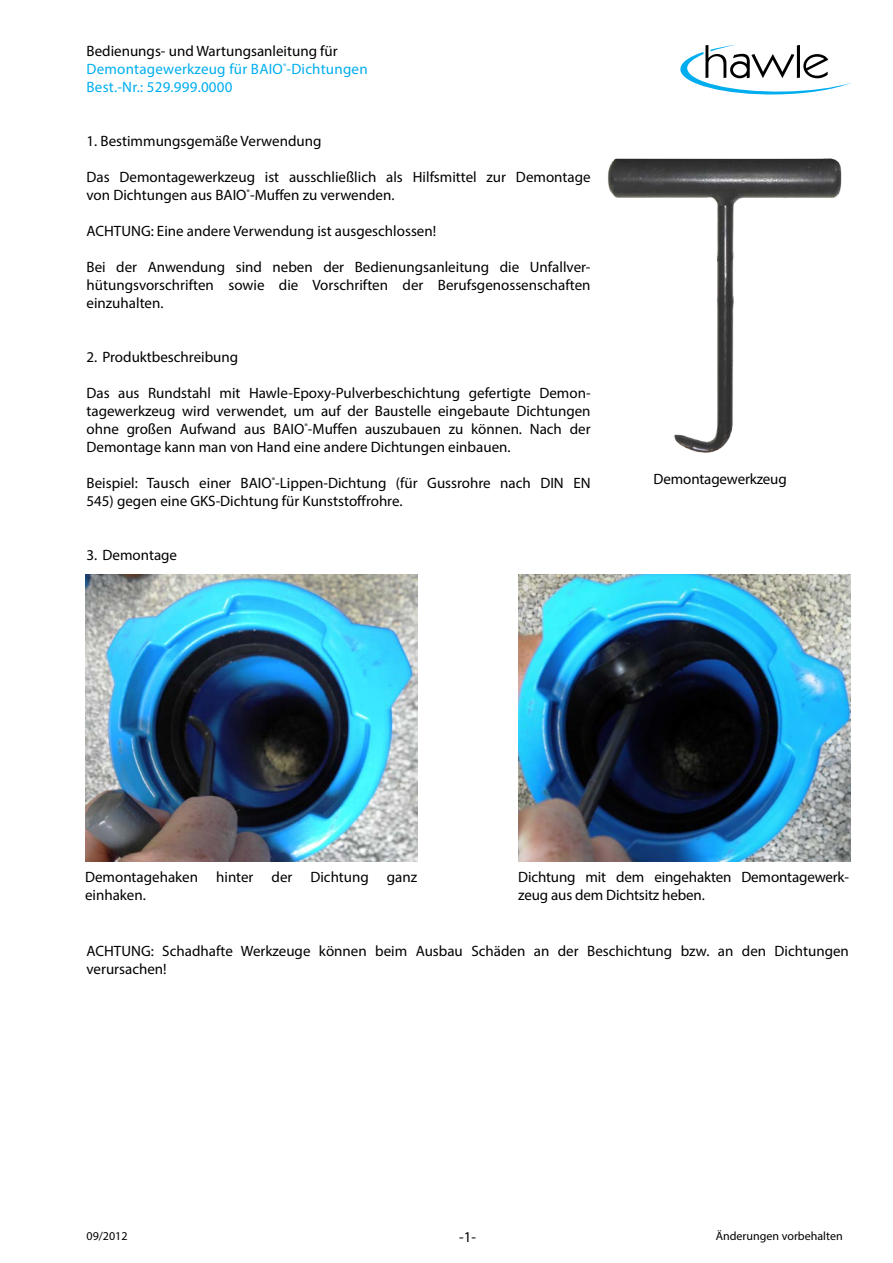
<style>
.page{position:relative;width:893px;height:1263px;background:#fff}
.page>*{position:absolute;margin:0;border:0;box-sizing:border-box;transform-origin:0 0}
.t1{font:15px/18px "Myriad Pro";color:#000}
.t2{font:15px/18px "Myriad Pro";letter-spacing:.015em;color:#00aeef}
.t3{font:12px "Myriad Pro";color:#000}
.s1{color:#000}
</style>
<div class="page">
<svg style="left:680px;top:45px;width:171px;height:50px"></svg>
<img style="left:85px;top:574px;width:332px;height:287px">
<img style="left:518px;top:574px;width:332px;height:287px">
<img style="left:607px;top:158px;width:235px;height:295px">
<p class="t2" style="left:87px;top:41px;width:283px"><span class="s1">Bedienungs- und Wartungsanleitung für<br></span>Demontagewerkzeug für BAIO<sup>®</sup>-Dichtungen<br>Best.-Nr.: 529.999.0000</p>
<p class="t1" style="left:87px;top:131px;width:236px">1. Bestimmungsgemäße Verwendung</p>
<p class="t1" style="left:87px;top:167px;width:506px">Das Demontagewerkzeug ist ausschließlich als Hilfsmittel zur Demontage von Dichtungen aus BAIO<sup>®</sup>-Muffen zu verwenden.</p>
<p class="t1" style="left:87px;top:221px;width:351px">ACHTUNG: Eine andere Verwendung ist ausgeschlossen!</p>
<p class="t1" style="left:87px;top:257px;width:506px;text-align:justify">Bei der Anwendung sind neben der Bedienungsanleitung die Unfallver&shy;hütungsvorschriften sowie die Vorschriften der Berufsgenossenschaften einzuhalten.</p>
<p class="t1" style="left:87px;top:347px;width:153px">2. Produktbeschreibung</p>
<p class="t1" style="left:87px;top:383px;width:506px;text-align:justify">Das aus Rundstahl mit Hawle-Epoxy-Pulverbeschichtung gefertigte Demon&shy;tagewerkzeug wird verwendet, um auf der Baustelle eingebaute Dichtungen ohne großen Aufwand aus BAIO<sup>®</sup>-Muffen auszubauen zu können. Nach der Demontage kann man von Hand eine andere Dichtungen einbauen.</p>
<p class="t1" style="left:87px;top:473px;width:506px">Beispiel: Tausch einer BAIO<sup>®</sup>-Lippen-Dichtung (für Gussrohre nach DIN EN<br>545) gegen eine GKS-Dichtung für Kunststoffrohre.</p>
<p class="t1" style="left:87px;top:545px;width:92px">3. Demontage</p>
<p class="t1" style="left:654px;top:469px;width:135px">Demontagewerkzeug</p>
<p class="t1" style="left:85px;top:868px;width:334px">Demontagehaken hinter der Dichtung ganz einhaken.</p>
<p class="t1" style="left:518px;top:868px;width:332px">Dichtung mit dem eingehakten Demontagewerk&shy;zeug aus dem Dichtsitz heben.</p>
<p class="t1" style="left:87px;top:941px;width:764px">ACHTUNG: Schadhafte Werkzeuge können beim Ausbau Schäden an der Beschichtung bzw. an den Dichtungen verursachen!</p>
<p class="t3" style="left:87px;top:1228px;width:43px">09/2012</p>
<p class="t3" style="left:716px;top:1228px;width:128px">Änderungen vorbehalten</p>
<p class="t1" style="left:459px;top:1228px;width:18px">-1-</p>
</div>
